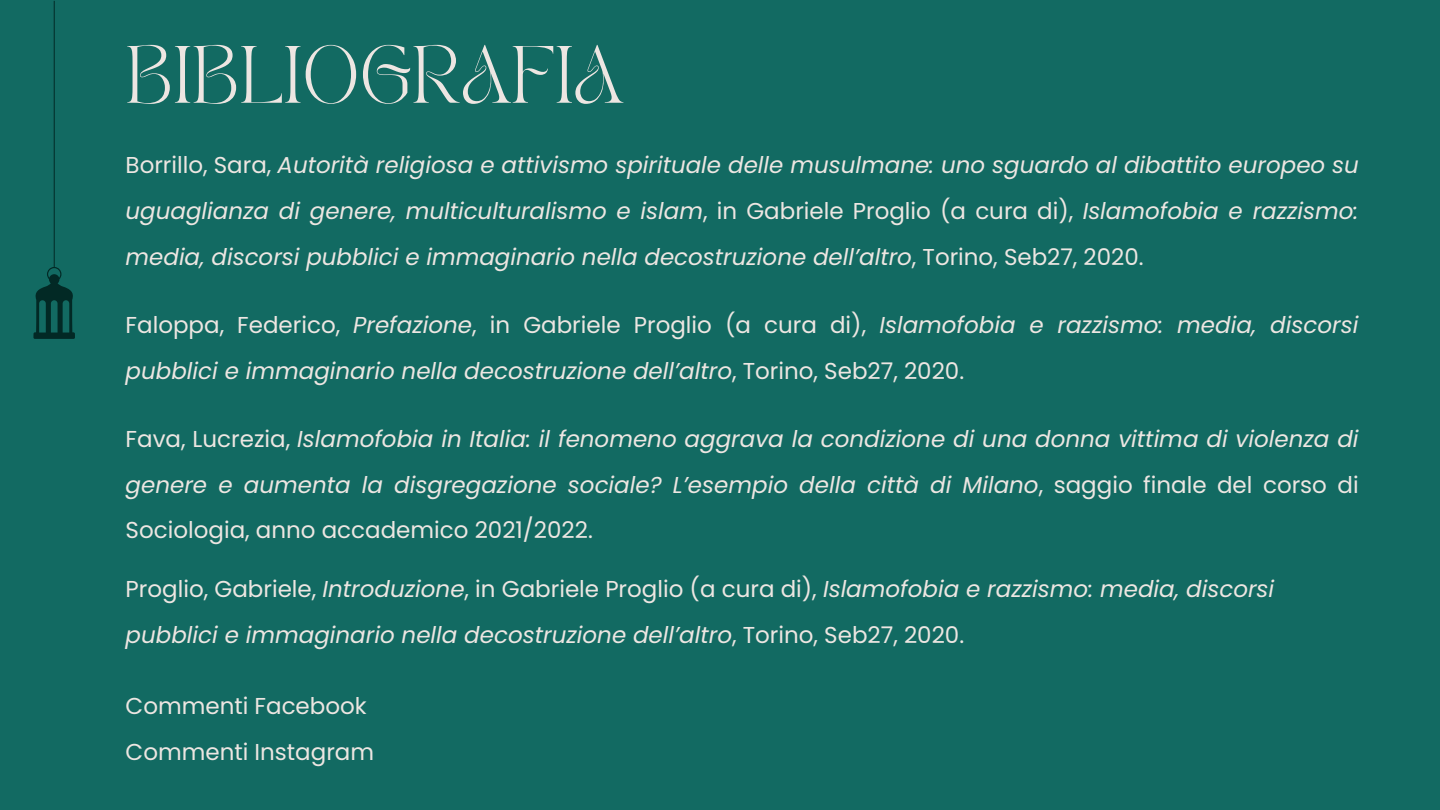
<style>
.page{position:relative;width:1440px;height:810px;background:#126a62}
.page>*{position:absolute;margin:0;border:0;box-sizing:border-box;transform-origin:0 0}
.t1{font:56.7px "TAN PEARL Regular";color:#ede6e2}
.t2{font:italic 23px/45.8px "Poppins";color:#ede6e2;text-align:justify}
.t3{font:23px "Poppins";color:#ede6e2}
.s1{font-style:normal}
</style>
<div class="page">
<svg style="left:33px;top:1px;width:42px;height:338px"></svg>
<p class="t1" style="left:126px;top:45px;width:499px">BIBLIOGRAFIA</p>
<p class="t2" style="left:126px;top:142px;width:1235px"><span class="s1">Borrillo, Sara,</span> Autorità religiosa e attivismo spirituale delle musulmane: uno sguardo al dibattito europeo su uguaglianza di genere, multiculturalismo e islam<span class="s1">, in Gabriele Proglio (a cura di),</span> Islamofobia e razzismo: media, discorsi pubblici e immaginario nella decostruzione dell’altro<span class="s1">, Torino, Seb27, 2020.</span></p>
<p class="t2" style="left:126px;top:302px;width:1234px"><span class="s1">Faloppa, Federico,</span> Prefazione<span class="s1">, in Gabriele Proglio (a cura di),</span> Islamofobia e razzismo: media, discorsi pubblici e immaginario nella decostruzione dell’altro<span class="s1">, Torino, Seb27, 2020.</span></p>
<p class="t2" style="left:126px;top:416px;width:1235px"><span class="s1">Fava, Lucrezia,</span> Islamofobia in Italia: il fenomeno aggrava la condizione di una donna vittima di violenza di genere e aumenta la disgregazione sociale? L’esempio della città di Milano<span class="s1">, saggio finale del corso di Sociologia, anno accademico 2021/2022.</span></p>
<p class="t2" style="left:126px;top:566px;width:1150px"><span class="s1">Proglio, Gabriele,</span> Introduzione<span class="s1">, in Gabriele Proglio (a cura di),</span> Islamofobia e razzismo: media, discorsi pubblici e immaginario nella decostruzione dell’altro<span class="s1">, Torino, Seb27, 2020.</span></p>
<p class="t3" style="left:126px;top:690px;width:243px">Commenti Facebook</p>
<p class="t3" style="left:126px;top:736px;width:250px">Commenti Instagram</p>
</div>
